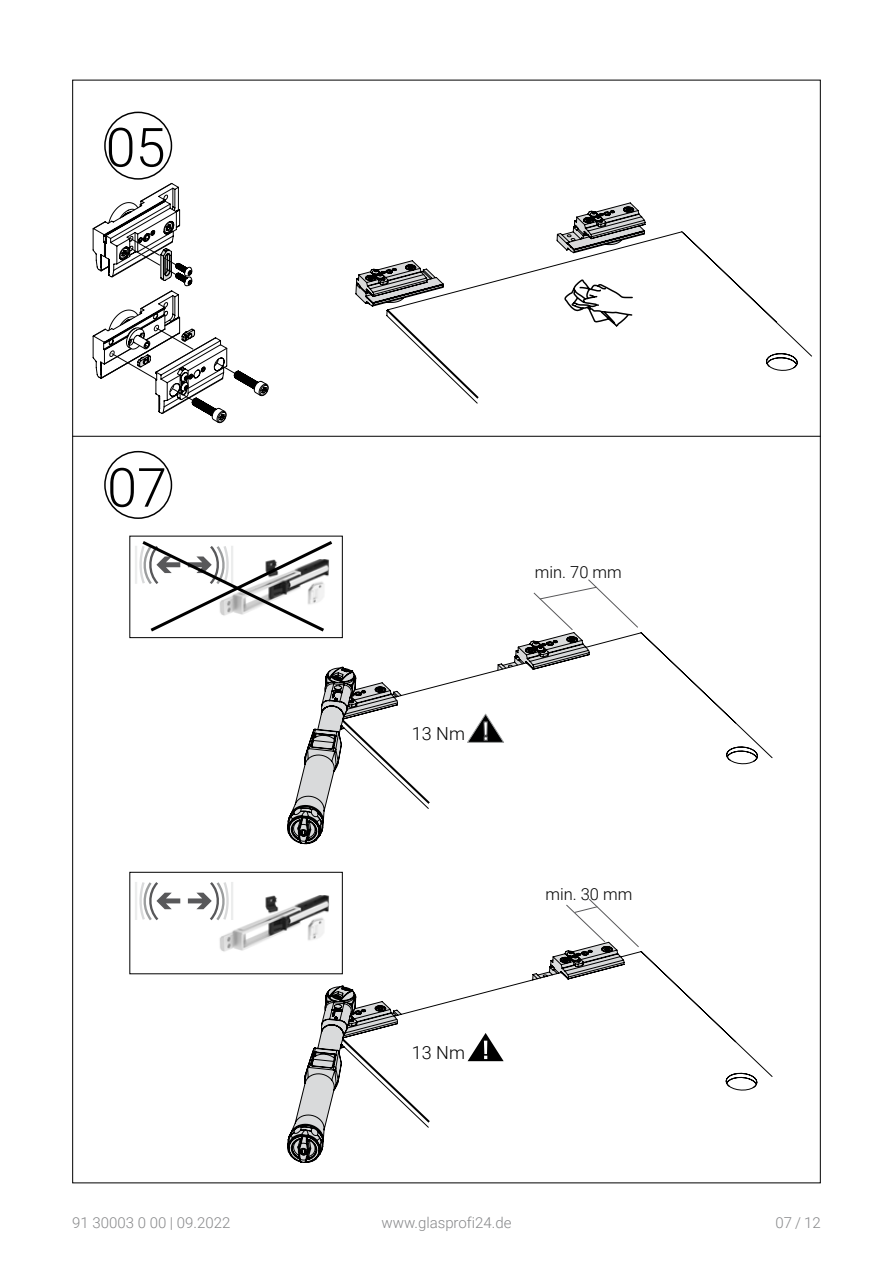
<style>
.page{position:relative;width:893px;height:1263px;background:#fff}
.page>*{position:absolute;margin:0;border:0;box-sizing:border-box;transform-origin:0 0}
.t1{font:300 54px "Roboto";color:#000}
.t2{font:300 18px "Roboto";color:#000}
.t3{font:300 16.5px "Roboto";color:#000}
.t4{font:300 15px "Roboto";color:#87888a}
</style>
<div class="page">
<svg style="left:93px;top:183px;width:176px;height:240px"></svg>
<div style="left:104px;top:112px;width:68px;height:68px;border:2px solid #000;border-radius:50%"></div>
<div style="left:104px;top:451px;width:68px;height:68px;border:2px solid #000;border-radius:50%"></div>
<img style="left:219px;top:896px;width:111px;height:56px">
<svg style="left:188px;top:882px;width:41px;height:41px"></svg>
<hr style="left:231px;top:882px;width:2px;height:38px;background:#eceded">
<svg style="left:140px;top:882px;width:40px;height:39px"></svg>
<hr style="left:135px;top:882px;width:2px;height:38px;background:#eceded">
<div style="left:129px;top:872px;width:214px;height:102px;border:1px solid #000"></div>
<svg style="left:287px;top:632px;width:486px;height:213px"></svg>
<svg style="left:287px;top:941px;width:486px;height:222px"></svg>
<svg style="left:466px;top:713px;width:39px;height:30px"></svg>
<svg style="left:468px;top:1033px;width:36px;height:28px"></svg>
<svg style="left:726px;top:746px;width:32px;height:18px"></svg>
<svg style="left:725px;top:1072px;width:33px;height:19px"></svg>
<svg style="left:533px;top:899px;width:107px;height:81px"></svg>
<svg style="left:355px;top:202px;width:326px;height:202px"></svg>
<svg style="left:563px;top:278px;width:71px;height:50px"></svg>
<svg style="left:681px;top:231px;width:131px;height:140px"></svg>
<hr style="left:72px;top:436px;width:749px;height:1px;background:#000">
<svg style="left:497px;top:579px;width:142px;height:92px"></svg>
<hr style="left:135px;top:546px;width:2px;height:38px;background:#eceded">
<div style="left:129px;top:536px;width:214px;height:102px;border:1px solid #000"></div>
<svg style="left:139px;top:541px;width:197px;height:93px"></svg>
<h1 class="t1" style="left:106px;top:109px;width:61px">05</h1>
<h1 class="t1" style="left:107px;top:450px;width:61px">07</h1>
<p class="t2" style="left:412px;top:721px;width:55px">13 Nm</p>
<p class="t2" style="left:412px;top:1040px;width:55px">13 Nm</p>
<p class="t3" style="left:535px;top:561px;width:88px">min. 70 mm</p>
<p class="t3" style="left:545px;top:882px;width:88px">min. 30 mm</p>
<p class="t4" style="left:72px;top:1212px;width:160px">91 30003 0 00 | 09.2022</p>
<p class="t4" style="left:381px;top:1212px;width:132px">www.glasprofi24.de</p>
<p class="t4" style="left:775px;top:1212px;width:47px">07 / 12</p>
</div>
